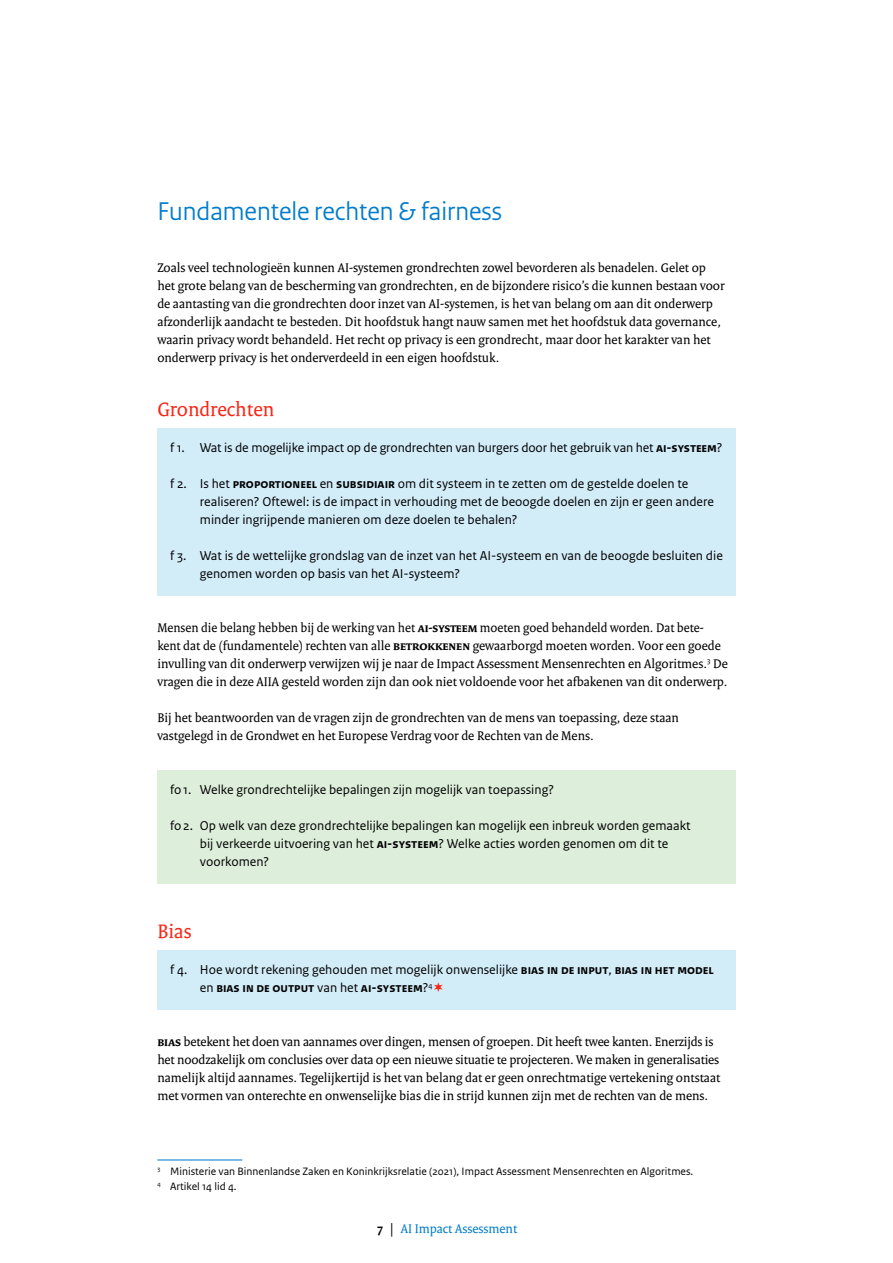
<style>
.page{position:relative;width:893px;height:1263px;background:#fff}
.page>*{position:absolute;margin:0;border:0;box-sizing:border-box;transform-origin:0 0}
.H2_Kop{font:27px "Rijksoverheid Sans Heading";color:#007ccb}
.H3_Paragraafkop_Seri{font:21px "Rijksoverheid Serif";color:#f72717}
.P_Broodtekst_Serif{font:13.5px/18px "Rijksoverheid Serif";color:#000}
.t1{font:13.5px/18px "Rijksoverheid Sans Text";color:#000}
.t2{font:13.5px "Rijksoverheid Serif";color:#007ccb}
.Voetnoot{font:11.25px "Rijksoverheid Sans Text";color:#000}
.s1{font-weight:700}
.s2{font-weight:700;color:#000}
</style>
<div class="page">
<hr style="left:157px;top:1159px;width:85px;height:1px;background:#007ccb">
<div style="left:157px;top:428px;width:579px;height:41px;background:#d2ecf8"></div>
<div style="left:157px;top:464px;width:579px;height:77px;background:#d2ecf8"></div>
<div style="left:157px;top:536px;width:579px;height:59px;background:#d2ecf8"></div>
<div style="left:157px;top:770px;width:579px;height:41px;background:#ddeedb"></div>
<div style="left:157px;top:806px;width:579px;height:77px;background:#ddeedb"></div>
<div style="left:157px;top:950px;width:579px;height:59px;background:#d2ecf8"></div>
<h2 class="H2_Kop" style="left:157px;top:196px;width:346px">Fundamentele rechten &amp; fairness</h2>
<p class="P_Broodtekst_Serif" style="left:157px;top:258px;width:569px">Zoals veel technologieën kunnen AI-systemen grondrechten zowel bevorderen als benadelen. Gelet op het grote belang van de bescherming van grondrechten, en de bijzondere risico’s die kunnen bestaan voor de aantasting van die grondrechten door inzet van AI-systemen, is het van belang om aan dit onderwerp afzonderlijk aandacht te besteden. Dit hoofdstuk hangt nauw samen met het hoofdstuk data governance, waarin privacy wordt behandeld. Het recht op privacy is een grondrecht, maar door het karakter van het onderwerp privacy is het onderverdeeld in een eigen hoofdstuk.</p>
<h3 class="H3_Paragraafkop_Seri" style="left:157px;top:397px;width:119px">Grondrechten</h3>
<p class="t1" style="left:170px;top:439px;width:554px">f 1. Wat is de mogelijke impact op de grondrechten van burgers door het gebruik van het <span class="s1">ai-systeem</span>?</p>
<p class="t1" style="left:200px;top:475px;width:516px;text-indent:-30px">f 2. Is het <span class="s1">proportioneel</span> en <span class="s1">subsidiair</span> om dit systeem in te zetten om de gestelde doelen te realiseren? Oftewel: is de impact in verhouding met de beoogde doelen en zijn er geen andere minder ingrijpende manieren om deze doelen te behalen?</p>
<p class="t1" style="left:200px;top:547px;width:524px;text-indent:-30px">f 3. Wat is de wettelijke grondslag van de inzet van het AI-systeem en van de beoogde besluiten die genomen worden op basis van het AI-systeem?</p>
<p class="P_Broodtekst_Serif" style="left:157px;top:618px;width:572px">Mensen die belang hebben bij de werking van het <span class="s1">ai-systeem</span> moeten goed behandeld worden. Dat bete&shy;kent dat de (fundamentele) rechten van alle <span class="s1">betrokkenen</span> gewaarborgd moeten worden. Voor een goede invulling van dit onderwerp verwijzen wij je naar de Impact Assessment Mensenrechten en Algoritmes.<sup>3</sup> De vragen die in deze AIIA gesteld worden zijn dan ook niet voldoende voor het afbakenen van dit onderwerp.</p>
<p class="P_Broodtekst_Serif" style="left:157px;top:708px;width:523px">Bij het beantwoorden van de vragen zijn de grondrechten van de mens van toepassing, deze staan vastgelegd in de Grondwet en het Europese Verdrag voor de Rechten van de Mens.</p>
<p class="t1" style="left:170px;top:781px;width:385px">fo1. Welke grondrechtelijke bepalingen zijn mogelijk van toepassing?</p>
<p class="t1" style="left:200px;top:817px;width:492px;text-indent:-30px">fo2. Op welk van deze grondrechtelijke bepalingen kan mogelijk een inbreuk worden gemaakt bij verkeerde uitvoering van het <span class="s1">ai-systeem</span>? Welke acties worden genomen om dit te voorkomen?</p>
<h3 class="H3_Paragraafkop_Seri" style="left:157px;top:919px;width:36px">Bias</h3>
<p class="t1" style="left:200px;top:961px;width:515px;text-indent:-30px">f 4. Hoe wordt rekening gehouden met mogelijk onwenselijke <span class="s1">bias in de input</span>, <span class="s1">bias in het model </span>en <span class="s1">bias in de output</span> van het <span class="s1">ai-systeem</span>?<sup>4</sup></p>
<p class="P_Broodtekst_Serif" style="left:157px;top:1032px;width:564px"><span class="s1">bias</span> betekent het doen van aannames over dingen, mensen of groepen. Dit heeft twee kanten. Enerzijds is het noodzakelijk om conclusies over data op een nieuwe situatie te projecteren. We maken in generalisaties namelijk altijd aannames. Tegelijkertijd is het van belang dat er geen onrechtmatige vertekening ontstaat met vormen van onterechte en onwenselijke bias die in strijd kunnen zijn met de rechten van de mens.</p>
<p class="Voetnoot" style="left:157px;top:1165px;width:538px"><sup>3</sup> Ministerie van Binnenlandse Zaken en Koninkrijksrelatie (2021), Impact Assessment Mensenrechten en Algoritmes.</p>
<p class="Voetnoot" style="left:157px;top:1180px;width:81px"><sup>4</sup> Artikel 14 lid 4.</p>
<p class="t2" style="left:377px;top:1220px;width:142px"><span class="s2">7 |</span> AI Impact Assessment</p>
</div>
